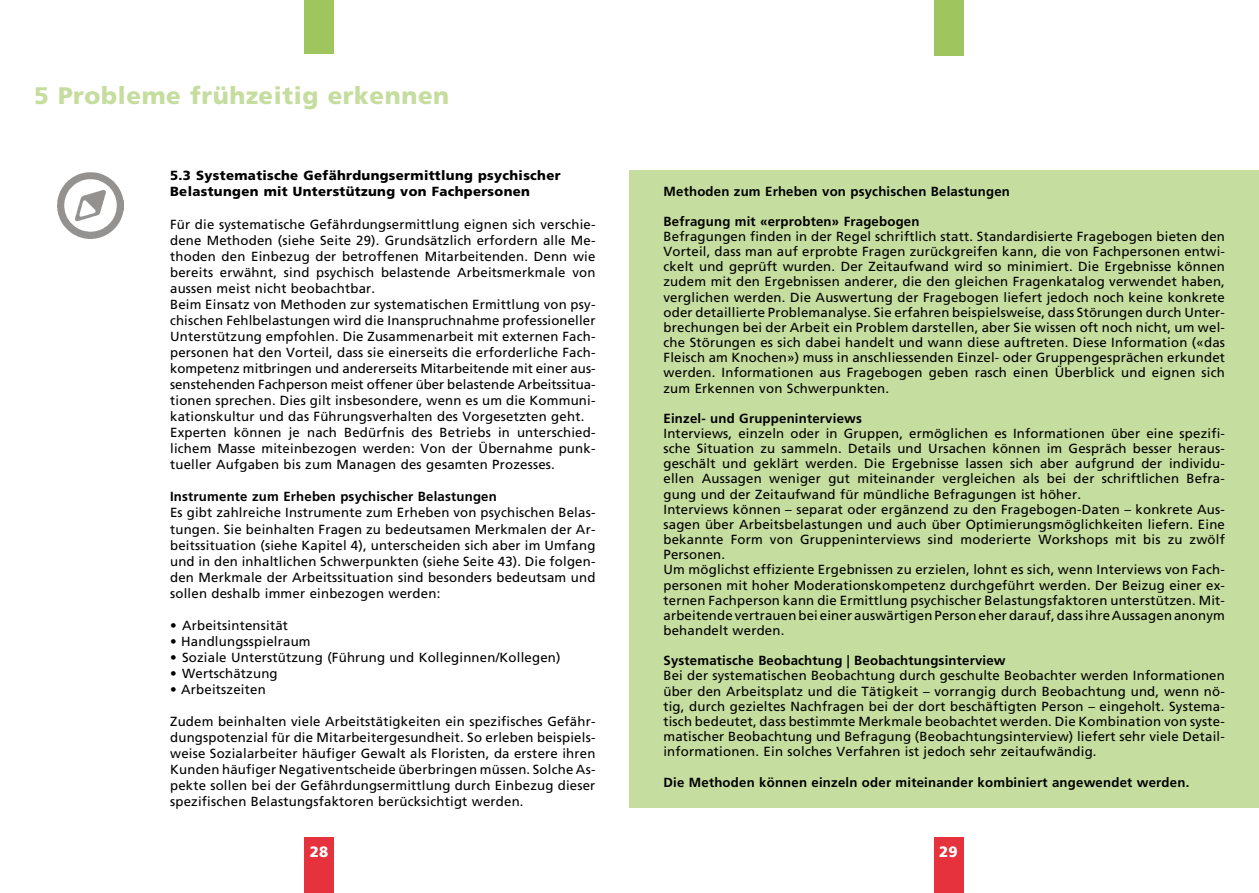
<style>
.page{position:relative;width:1259px;height:893px;background:#fff}
.page>*{position:absolute;margin:0;border:0;box-sizing:border-box;transform-origin:0 0}
.t1{font:900 24px "Frutiger";letter-spacing:.025em;color:#c5dd9e}
.t2{font:900 15px "Frutiger";color:#fff}
.t3{font:13.2px/15.1px "Frutiger";letter-spacing:.015em;color:#000;text-align:justify}
.t4{font:700 13.2px "Frutiger";letter-spacing:.015em;color:#000}
.t5{font:900 13.2px/16px "Frutiger";letter-spacing:.025em;color:#000}
</style>
<div class="page">
<div style="left:629px;top:170px;width:630px;height:638px;background:#c5dd9e"></div>
<div style="left:304px;top:838px;width:30px;height:55px;background:#e5323d"></div>
<div style="left:933px;top:838px;width:30px;height:55px;background:#e5323d"></div>
<div style="left:933px;top:0;width:30px;height:55px;background:#9fc65e"></div>
<div style="left:304px;top:0;width:30px;height:54px;background:#9fc65e"></div>
<img style="left:58px;top:172px;width:66px;height:66px">
<h1 class="t1" style="left:34px;top:81px;width:417px">5 Probleme frühzeitig erkennen</h1>
<p class="t5" style="left:170px;top:168px;width:392px">5.3 Systematische Gefährdungsermittlung psychischer<br>Belastungen mit Unterstützung von Fachpersonen</p>
<p class="t3" style="left:170px;top:216px;width:427px;line-height:16px;text-align:left">Für die systematische Gefährdungsermittlung eignen sich verschie&shy;dene Methoden (siehe Seite 29). Grundsätzlich erfordern alle Me&shy;thoden den Einbezug der betroffenen Mitarbeitenden. Denn wie bereits erwähnt, sind psychisch belastende Arbeitsmerkmale von aussen meist nicht beobachtbar.<br>Beim Einsatz von Methoden zur systematischen Ermittlung von psy&shy;chischen Fehlbelastungen wird die Inanspruchnahme professioneller Unterstützung empfohlen. Die Zusammenarbeit mit externen Fach&shy;personen hat den Vorteil, dass sie einerseits die erforderliche Fach&shy;kompetenz mitbringen und andererseits Mitarbeitende mit einer aus&shy;senstehenden Fachperson meist offener über belastende Arbeitssitua&shy;tionen sprechen. Dies gilt insbesondere, wenn es um die Kommuni&shy;kationskultur und das Führungsverhalten des Vorgesetzten geht.<br>Experten können je nach Bedürfnis des Betriebs in unterschied&shy;lichem Masse miteinbezogen werden: Von der Übernahme punk&shy;tueller Aufgaben bis zum Managen des gesamten Prozesses.</p>
<p class="t4" style="left:170px;top:489px;width:328px">Instrumente zum Erheben psychischer Belastungen</p>
<p class="t3" style="left:170px;top:505px;width:427px;line-height:16px">Es gibt zahlreiche Instrumente zum Erheben von psychischen Belas&shy;tungen. Sie beinhalten Fragen zu bedeutsamen Merkmalen der Ar&shy;beitssituation (siehe Kapitel 4), unterscheiden sich aber im Umfang und in den inhaltlichen Schwerpunkten (siehe Seite 43). Die folgen&shy;den Merkmale der Arbeitssituation sind besonders bedeutsam und sollen deshalb immer einbezogen werden:</p>
<p class="t3" style="left:170px;top:618px;width:119px">• Arbeitsintensität</p>
<p class="t3" style="left:170px;top:634px;width:142px">• Handlungsspielraum</p>
<p class="t3" style="left:170px;top:650px;width:392px">• Soziale Unterstützung (Führung und Kolleginnen/Kollegen)</p>
<p class="t3" style="left:170px;top:666px;width:109px">• Wertschätzung</p>
<p class="t3" style="left:170px;top:682px;width:97px">• Arbeitszeiten</p>
<p class="t3" style="left:170px;top:714px;width:427px;line-height:16px">Zudem beinhalten viele Arbeitstätigkeiten ein spezifisches Gefähr&shy;dungspotenzial für die Mitarbeitergesundheit. So erleben beispiels&shy;weise Sozialarbeiter häufiger Gewalt als Floristen, da erstere ihren Kunden häufiger Negativentscheide überbringen müssen. Solche As&shy;pekte sollen bei der Gefährdungsermittlung durch Einbezug dieser spezifischen Belastungsfaktoren berücksichtigt werden.</p>
<p class="t4" style="left:663px;top:183px;width:348px">Methoden zum Erheben von psychischen Belastungen</p>
<p class="t4" style="left:663px;top:213px;width:257px">Befragung mit «erprobten» Fragebogen</p>
<p class="t3" style="left:663px;top:229px;width:563px">Befragungen finden in der Regel schriftlich statt. Standardisierte Fragebogen bieten den Vorteil, dass man auf erprobte Fragen zurückgreifen kann, die von Fachpersonen entwi&shy;ckelt und geprüft wurden. Der Zeitaufwand wird so minimiert. Die Ergebnisse können zudem mit den Ergebnissen anderer, die den gleichen Fragenkatalog verwendet haben, verglichen werden. Die Auswertung der Fragebogen liefert jedoch noch keine konkrete oder detaillierte Problemanalyse. Sie erfahren beispielsweise, dass Störungen durch Unter&shy;brechungen bei der Arbeit ein Problem darstellen, aber Sie wissen oft noch nicht, um wel&shy;che Störungen es sich dabei handelt und wann diese auftreten. Diese Information («das Fleisch am Knochen») muss in anschliessenden Einzel- oder Gruppengesprächen erkundet werden. Informationen aus Fragebogen geben rasch einen Überblick und eignen sich zum Erkennen von Schwerpunkten.</p>
<p class="t4" style="left:663px;top:410px;width:200px">Einzel- und Gruppeninterviews</p>
<p class="t3" style="left:663px;top:426px;width:563px;text-align:left">Interviews, einzeln oder in Gruppen, ermöglichen es Informationen über eine spezifi&shy;sche Situation zu sammeln. Details und Ursachen können im Gespräch besser heraus&shy;geschält und geklärt werden. Die Ergebnisse lassen sich aber aufgrund der individu&shy;ellen Aussagen weniger gut miteinander vergleichen als bei der schriftlichen Befra&shy;gung und der Zeitaufwand für mündliche Befragungen ist höher.<br>Interviews können – separat oder ergänzend zu den Fragebogen-Daten – konkrete Aus&shy;sagen über Arbeitsbelastungen und auch über Optimierungsmöglichkeiten liefern. Eine bekannte Form von Gruppeninterviews sind moderierte Workshops mit bis zu zwölf Personen.<br>Um möglichst effiziente Ergebnissen zu erzielen, lohnt es sich, wenn Interviews von Fach&shy;personen mit hoher Moderationskompetenz durchgeführt werden. Der Beizug einer ex&shy;ternen Fachperson kann die Ermittlung psychischer Belastungsfaktoren unterstützen. Mit&shy;arbeitende vertrauen bei einer auswärtigen Person eher darauf, dass ihre Aussagen anonym behandelt werden.</p>
<p class="t4" style="left:663px;top:653px;width:344px">Systematische Beobachtung | Beobachtungsinterview</p>
<p class="t3" style="left:663px;top:668px;width:563px">Bei der systematischen Beobachtung durch geschulte Beobachter werden Informationen über den Arbeitsplatz und die Tätigkeit – vorrangig durch Beobachtung und, wenn nö&shy;tig, durch gezieltes Nachfragen bei der dort beschäftigten Person – eingeholt. Systema&shy;tisch bedeutet, dass bestimmte Merkmale beobachtet werden. Die Kombination von syste&shy;matischer Beobachtung und Befragung (Beobachtungsinterview) liefert sehr viele Detail&shy;informationen. Ein solches Verfahren ist jedoch sehr zeitaufwändig.</p>
<p class="t4" style="left:663px;top:774px;width:527px">Die Methoden können einzeln oder miteinander kombiniert angewendet werden.</p>
<p class="t2" style="left:310px;top:842px;width:20px">28</p>
<p class="t2" style="left:939px;top:842px;width:20px">29</p>
</div>
